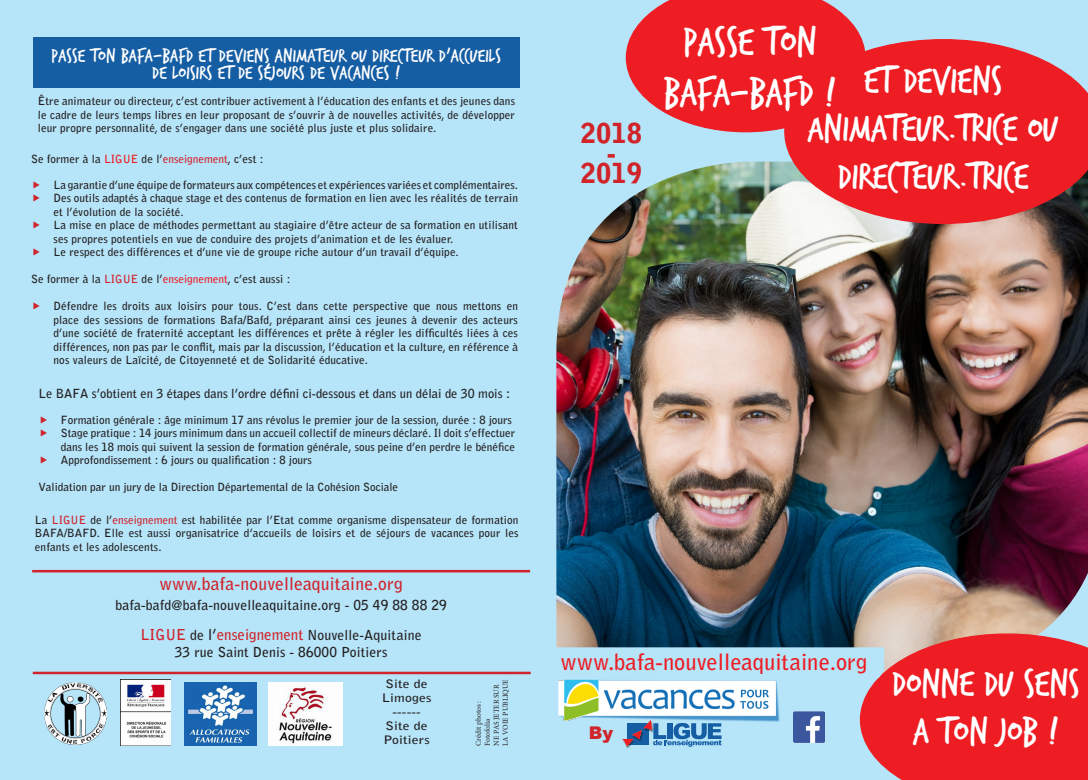
<style>
.page{position:relative;width:1088px;height:780px;background:#b6e4f9}
.page>*{position:absolute;margin:0;border:0;box-sizing:border-box;transform-origin:0 0}
.t1{font:42.5px "Trash Hand";color:#fff}
.t2{font:40px/48px "Trash Hand";color:#fff;text-align:center}
.puce{font:900 27.5px/20px "Bell Gothic Std";color:#d1232a;text-align:center}
.t3{font:700 22.5px "Bell Gothic Std";color:#ee1d23}
.sous_titre_deviens_c{font:20px/17.5px "Trash Hand";letter-spacing:.01em;color:#fff;text-align:center}
.contenu{font:700 17.5px "Bell Gothic Std";letter-spacing:.01em;color:#d1232a}
.puce-2{font:900 17.5px "Arial";color:#d1232a}
.contenu-2{font:700 13.75px "Bell Gothic Std";letter-spacing:.01em;color:#231f20}
.puce-3{font:700 12.5px "Bell Gothic Std";color:#231f20}
.contenu-3{font:700 11.62px/14px "Bell Gothic Std";letter-spacing:.01em;color:#231f20;text-align:center;scale:1.18 1}
.contenu-4{font:700 11.25px/13.5px "Bell Gothic Std";letter-spacing:.01em;color:#231f20;text-align:justify}
.puce-4{font:700 11.25px "Bell Gothic Std";color:#231f20}
.t4{font:7.5px "Minion Pro";letter-spacing:-.005em;color:#231f20}
.s1{color:#ee1d23}
.s2{color:#d1232a}
.s3{font-size:15px;color:#d1232a}
.s4{font-size:15px}
</style>
<div class="page">
<img style="left:184px;top:682px;width:72px;height:63px">
<img style="left:120px;top:680px;width:50px;height:65px">
<img style="left:45px;top:682px;width:62px;height:62px">
<img style="left:269px;top:682px;width:73px;height:63px">
<div style="left:33px;top:38px;width:486px;height:50px;background:#165ea4"></div>
<img style="left:556px;top:162px;width:532px;height:471px">
<svg style="left:784px;top:39px;width:304px;height:185px;background:#e3363c"></svg>
<svg style="left:626px;top:0;width:239px;height:132px;background:#e7323a"></svg>
<hr style="left:33px;top:671px;width:498px;height:3px;background:#d1232a">
<hr style="left:32px;top:570px;width:498px;height:2px;background:#d1232a">
<svg style="left:528px;top:633px;width:560px;height:147px;background:#bf909d"></svg>
<svg style="left:41px;top:416px;width:6px;height:7px"></svg>
<svg style="left:41px;top:429px;width:6px;height:7px"></svg>
<svg style="left:41px;top:456px;width:6px;height:7px"></svg>
<svg style="left:33px;top:181px;width:7px;height:7px"></svg>
<svg style="left:33px;top:194px;width:7px;height:7px"></svg>
<svg style="left:33px;top:221px;width:7px;height:7px"></svg>
<svg style="left:33px;top:248px;width:7px;height:7px"></svg>
<svg style="left:33px;top:302px;width:7px;height:7px"></svg>
<p class="sous_titre_deviens_c" style="left:51px;top:47px;width:451px">PASSE TON BAFA-BAFD ET DEVIENS ANIMATEUR OU DIRECTEUR D’ACCUEILS<br>DE LOISIRS ET DE SÉJOURS DE VACANCES !</p>
<p class="contenu-4" style="left:38px;top:94px;width:479px">Être animateur ou directeur, c’est contribuer activement à l’éducation des enfants et des jeunes dans le cadre de leurs temps libres en leur proposant de s’ouvrir à de nouvelles activités, de développer leur propre personnalité, de s’engager dans une société plus juste et plus solidaire.</p>
<p class="contenu-4" style="left:31px;top:152px;width:234px">Se former à la <span class="s1">LIGUE</span> de l’<span class="s2">enseignement</span>, c’est :</p>
<p class="contenu-4" style="left:54px;top:178px;width:466px">La garantie d’une équipe de formateurs aux compétences et expériences variées et complémentaires.</p>
<p class="contenu-4" style="left:54px;top:191px;width:466px">Des outils adaptés à chaque stage et des contenus de formation en lien avec les réalités de terrain et l’évolution de la société.</p>
<p class="contenu-4" style="left:54px;top:218px;width:466px">La mise en place de méthodes permettant au stagiaire d’être acteur de sa formation en utilisant ses propres potentiels en vue de conduire des projets d’animation et de les évaluer.</p>
<p class="contenu-4" style="left:54px;top:245px;width:407px">Le respect des différences et d’une vie de groupe riche autour d’un travail d’équipe.</p>
<p class="contenu-4" style="left:31px;top:272px;width:261px">Se former à la <span class="s2">LIGUE</span> de l’<span class="s1">enseignement</span>, c’est aussi :</p>
<p class="contenu-4" style="left:54px;top:299px;width:466px">Défendre les droits aux loisirs pour tous. C’est dans cette perspective que nous mettons en place des sessions de formations Bafa/Bafd, préparant ainsi ces jeunes à devenir des acteurs d’une société de fraternité acceptant les différences et prête à régler les difficultés liées à ces différences, non pas par le conflit, mais par la discussion, l’éducation et la culture, en référence à nos valeurs de Laïcité, de Citoyenneté et de Solidarité éducative.</p>
<p class="puce-3" style="left:38px;top:386px;width:473px">Le BAFA s’obtient en 3 étapes dans l’ordre défini ci-dessous et dans un délai de 30 mois :</p>
<p class="contenu-4" style="left:61px;top:413px;width:452px">Formation générale : âge minimum 17 ans révolus le premier jour de la session, durée : 8 jours</p>
<p class="contenu-4" style="left:61px;top:426px;width:456px">Stage pratique : 14 jours minimum dans un accueil collectif de mineurs déclaré. Il doit s’effectuer dans les 18 mois qui suivent la session de formation générale, sous peine d’en perdre le bénéfice</p>
<p class="contenu-4" style="left:61px;top:453px;width:253px">Approfondissement : 6 jours ou qualification : 8 jours</p>
<p class="puce-4" style="left:38px;top:480px;width:361px">Validation par un jury de la Direction Départemental de la Cohésion Sociale</p>
<p class="contenu-4" style="left:35px;top:513px;width:485px">La <span class="s2">LIGUE</span> de l’<span class="s2">enseignement</span> est habilitée par l’Etat comme organisme dispensateur de formation BAFA/BAFD. Elle est aussi organisatrice d’accueils de loisirs et de séjours de vacances pour les enfants et les adolescents.</p>
<p class="contenu" style="left:159px;top:573px;width:245px">www.bafa-nouvelleaquitaine.org</p>
<p class="contenu-2" style="left:115px;top:596px;width:333px">bafa-bafd@bafa-nouvelleaquitaine.org - 05 49 88 88 29</p>
<p class="contenu-2" style="left:140px;top:626px;width:283px"><span class="s3">LIGUE</span> de <span class="s4">l’</span><span class="s3">enseignement</span> Nouvelle-Aquitaine</p>
<p class="contenu-2" style="left:175px;top:643px;width:214px">33 rue Saint Denis - 86000 Poitiers</p>
<p class="contenu-3" style="left:382px;top:676px;width:44px">Site de<br>Limoges</p>
<p class="contenu-3" style="left:392px;top:704px;width:25px">------</p>
<p class="contenu-3" style="left:383px;top:718px;width:41px;text-align:left">Site de<br>Poitiers</p>
<p class="t4" style="left:491px;top:745px;width:63px;rotate:-90deg">NE PAS JETER SUR</p>
<p class="t4" style="left:500px;top:745px;width:67px;rotate:-90deg">LA VOIE PUBLIQUE</p>
<p class="t4" style="left:473px;top:745px;width:46px;rotate:-90deg">Crédit photos :</p>
<p class="t4" style="left:482px;top:745px;width:28px;rotate:-90deg">Fotofolia</p>
<p class="puce" style="left:581px;top:123px;width:63px">2018 -<br>2019</p>
<p class="t1" style="left:683px;top:21px;width:135px">PASSE TON</p>
<p class="t1" style="left:664px;top:72px;width:173px">BAFA-BAFD !</p>
<p class="t2" style="left:808px;top:58px;width:252px">ET DEVIENS<br>ANIMATEUR.TRICE OU<br>DIRECTEUR.TRICE</p>
<p class="t3" style="left:561px;top:648px;width:308px">www.bafa-nouvelleaquitaine.org</p>
<p class="puce-2" style="left:589px;top:719px;width:26px">By</p>
<p class="t2" style="left:892px;top:660px;width:189px">DONNE DU SENS<br>A TON JOB !</p>
</div>
